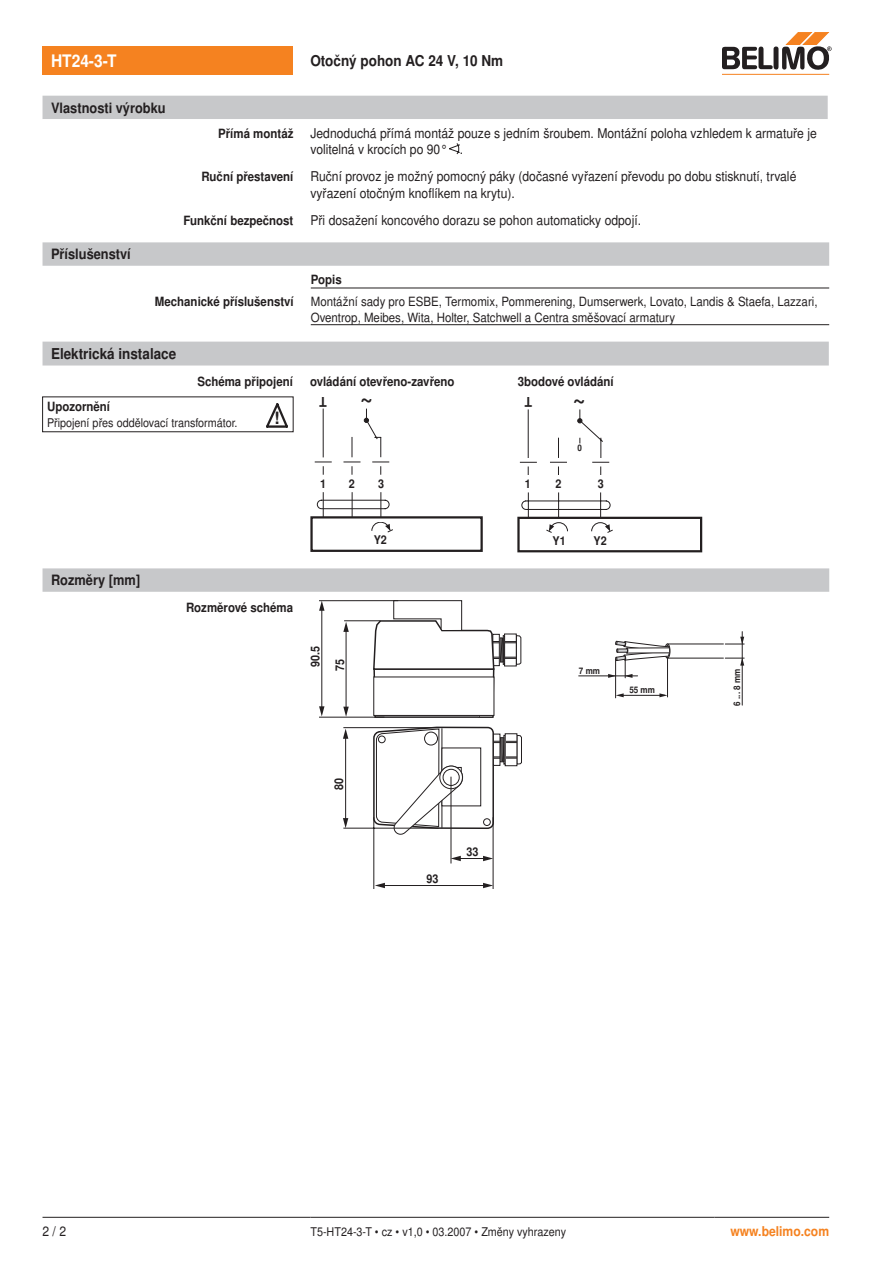
<style>
.page{position:relative;width:893px;height:1263px;background:#fff}
.page>*{position:absolute;margin:0;border:0;box-sizing:border-box;transform-origin:0 0}
.t1{font:700 24px "Nimbus Sans BEL";color:#231f20;scale:.9 1}
.t2{font:700 17.25px "Nimbus Sans BEL";color:#fff;scale:.9 1}
.t3{font:700 16.95px "Nimbus Sans BEL";color:#231f20}
.t4{font:700 15px "Nimbus Sans BEL";color:#231f20;scale:.9 1}
.t5{font:700 14.25px "Nimbus Sans BEL";color:#231f20;scale:.9 1}
.t6{font:13.5px/16.2px "Nimbus Sans BEL";color:#231f20;scale:.9 1}
.t7{font:700 13.5px "Nimbus Sans BEL";color:#f58220;scale:.9 1}
.t8{font:700 13.5px "Nimbus Sans BEL";color:#231f20;scale:.9 1}
.t9{font:700 12.75px "Nimbus Sans BEL";color:#231f20;scale:.9 1}
.t10{font:12.75px/15.3px "Nimbus Sans BEL";color:#231f20;scale:.9 1}
.t11{font:12px "Nimbus Sans BEL";color:#231f20;scale:.9 1}
.t12{font:700 12px "Nimbus Sans BEL";color:#231f20;scale:.9 1}
.t13{font:700 9px "Nimbus Sans BEL";color:#231f20;scale:.9 1}
</style>
<div class="page">
<div style="left:43px;top:47px;width:250px;height:28px;background:#f58220"></div>
<hr style="left:723px;top:74px;width:106px;height:1px;background:#f58220">
<svg style="left:723px;top:33px;width:109px;height:37px"></svg>
<hr style="left:43px;top:1217px;width:267px;height:1px;background:#231f20">
<hr style="left:310px;top:1217px;width:404px;height:1px;background:#231f20">
<hr style="left:714px;top:1217px;width:115px;height:1px;background:#231f20">
<div style="left:43px;top:96px;width:785px;height:23px;background:#c7c8ca"></div>
<svg style="left:449px;top:143px;width:11px;height:11px"></svg>
<div style="left:42px;top:397px;width:251px;height:35px;border:1px solid #231f20"></div>
<svg style="left:266px;top:403px;width:22px;height:25px"></svg>
<div style="left:43px;top:342px;width:786px;height:23px;background:#c7c8ca"></div>
<div style="left:310px;top:516px;width:173px;height:36px;border:2px solid #231f20"></div>
<svg style="left:314px;top:408px;width:79px;height:124px"></svg>
<div style="left:517px;top:517px;width:185px;height:35px;border:2px solid #231f20"></div>
<svg style="left:519px;top:409px;width:94px;height:124px"></svg>
<svg style="left:43px;top:242px;width:786px;height:24px;background:#c8c9cb"></svg>
<hr style="left:311px;top:324px;width:518px;height:1px;background:#231f20">
<hr style="left:311px;top:288px;width:518px;height:1px;background:#231f20">
<svg style="left:43px;top:568px;width:786px;height:24px;background:#c8c9cb"></svg>
<svg style="left:372px;top:600px;width:149px;height:118px"></svg>
<hr style="left:346px;top:627px;width:1px;height:85px;background:#231f20">
<svg style="left:343px;top:622px;width:6px;height:10px"></svg>
<svg style="left:343px;top:707px;width:6px;height:10px"></svg>
<hr style="left:319px;top:600px;width:79px;height:1px;background:#231f20">
<hr style="left:344px;top:620px;width:36px;height:1px;background:#231f20">
<hr style="left:319px;top:717px;width:65px;height:1px;background:#231f20">
<hr style="left:322px;top:605px;width:1px;height:106px;background:#231f20">
<svg style="left:319px;top:601px;width:5px;height:10px"></svg>
<svg style="left:319px;top:706px;width:5px;height:10px"></svg>
<div style="left:374px;top:677px;width:120px;height:38px;background:#fff"></div>
<div style="left:373px;top:677px;width:121px;height:39px;border:1px solid #231f20"></div>
<hr style="left:343px;top:727px;width:94px;height:1px;background:#231f20">
<hr style="left:380px;top:885px;width:108px;height:1px;background:#231f20">
<svg style="left:483px;top:883px;width:10px;height:5px"></svg>
<svg style="left:375px;top:883px;width:10px;height:5px"></svg>
<hr style="left:493px;top:817px;width:1px;height:71px;background:#231f20">
<hr style="left:451px;top:777px;width:1px;height:86px;background:#231f20">
<hr style="left:456px;top:858px;width:32px;height:1px;background:#231f20">
<svg style="left:483px;top:856px;width:10px;height:5px"></svg>
<svg style="left:451px;top:856px;width:10px;height:5px"></svg>
<hr style="left:374px;top:817px;width:1px;height:71px;background:#231f20">
<hr style="left:343px;top:828px;width:96px;height:1px;background:#231f20">
<hr style="left:345px;top:734px;width:1px;height:90px;background:#231f20">
<svg style="left:343px;top:818px;width:5px;height:10px"></svg>
<svg style="left:343px;top:729px;width:5px;height:10px"></svg>
<svg style="left:372px;top:727px;width:150px;height:108px"></svg>
<hr style="left:667px;top:657px;width:1px;height:40px;background:#231f20">
<hr style="left:615px;top:659px;width:1px;height:39px;background:#231f20">
<svg style="left:659px;top:693px;width:8px;height:4px"></svg>
<svg style="left:616px;top:693px;width:8px;height:4px"></svg>
<hr style="left:622px;top:695px;width:43px;height:1px;background:#231f20">
<hr style="left:579px;top:676px;width:51px;height:1px;background:#231f20">
<hr style="left:742px;top:640px;width:1px;height:65px;background:#231f20">
<svg style="left:608px;top:632px;width:136px;height:46px"></svg>
<p class="t2" style="left:51px;top:51px;width:74px">HT24-3-T</p>
<p class="t4" style="left:310px;top:52px;width:216px">Otočný pohon AC 24 V, 10 Nm</p>
<p class="t5" style="left:51px;top:99px;width:129px">Vlastnosti výrobku</p>
<p class="t5" style="left:51px;top:246px;width:90px">Příslušenství</p>
<p class="t9" style="left:218px;top:126px;width:85px">Přímá montáž</p>
<p class="t6" style="left:310px;top:125px;width:564px">Jednoduchá přímá montáž pouze s jedním šroubem. Montážní poloha vzhledem k armatuře je volitelná v krocích po 90° .</p>
<p class="t9" style="left:201px;top:169px;width:104px">Ruční přestavení</p>
<p class="t6" style="left:310px;top:169px;width:541px">Ruční provoz je možný pomocný páky (dočasné vyřazení převodu po dobu stisknutí, trvalé vyřazení otočným knoflíkem na krytu).</p>
<p class="t9" style="left:183px;top:213px;width:124px">Funkční bezpečnost</p>
<p class="t6" style="left:310px;top:212px;width:369px">Při dosažení koncového dorazu se pohon automaticky odpojí.</p>
<p class="t9" style="left:311px;top:272px;width:36px">Popis</p>
<p class="t9" style="left:155px;top:294px;width:156px">Mechanické příslušenství</p>
<p class="t10" style="left:311px;top:294px;width:565px">Montážní sady pro ESBE, Termomix, Pommerening, Dumserwerk, Lovato, Landis &amp; Staefa, Lazzari,<br>Oventrop, Meibes, Wita, Holter, Satchwell a Centra směšovací armatury</p>
<p class="t4" style="left:51px;top:345px;width:141px">Elektrická instalace</p>
<p class="t9" style="left:197px;top:373px;width:108px">Schéma připojení</p>
<p class="t9" style="left:310px;top:373px;width:162px">ovládání otevřeno-zavřeno</p>
<p class="t9" style="left:518px;top:373px;width:108px">3bodové ovládání</p>
<p class="t9" style="left:47px;top:399px;width:72px">Upozornění</p>
<p class="t11" style="left:47px;top:416px;width:213px">Připojení přes oddělovací transformátor.</p>
<p class="t3" style="left:274px;top:408px;width:7px">!</p>
<p class="t8" style="left:327px;top:409px;width:10px;rotate:-180deg">T</p>
<h1 class="t1" style="left:373px;top:417px;width:16px;rotate:-180deg">~</h1>
<p class="t5" style="left:51px;top:572px;width:101px">Rozměry [mm]</p>
<p class="t12" style="left:320px;top:476px;width:8px">1</p>
<p class="t12" style="left:349px;top:476px;width:8px">2</p>
<p class="t12" style="left:378px;top:477px;width:8px">3</p>
<p class="t12" style="left:374px;top:533px;width:16px">Y2</p>
<p class="t9" style="left:186px;top:600px;width:121px">Rozměrové schéma</p>
<p class="t12" style="left:307px;top:667px;width:25px;rotate:-90deg">90.5</p>
<p class="t12" style="left:332px;top:671px;width:15px;rotate:-90deg">75</p>
<p class="t12" style="left:331px;top:790px;width:15px;rotate:-90deg">80</p>
<p class="t12" style="left:427px;top:871px;width:15px">93</p>
<p class="t12" style="left:466px;top:844px;width:15px">33</p>
<p class="t8" style="left:532px;top:409px;width:10px;rotate:-180deg">T</p>
<h1 class="t1" style="left:586px;top:418px;width:16px;rotate:-180deg">~</h1>
<p class="t13" style="left:578px;top:443px;width:7px">0</p>
<p class="t12" style="left:525px;top:477px;width:8px">1</p>
<p class="t12" style="left:555px;top:477px;width:8px">2</p>
<p class="t12" style="left:598px;top:477px;width:8px">3</p>
<p class="t12" style="left:552px;top:533px;width:16px">Y1</p>
<p class="t12" style="left:594px;top:533px;width:16px">Y2</p>
<p class="t13" style="left:579px;top:665px;width:25px">7 mm</p>
<p class="t13" style="left:629px;top:685px;width:30px">55 mm</p>
<p class="t13" style="left:731px;top:706px;width:43px;rotate:-90deg">6 ... 8 mm</p>
<p class="t6" style="left:43px;top:1223px;width:28px">2 / 2</p>
<p class="t11" style="left:310px;top:1224px;width:286px">T5-HT24-3-T • cz • v1,0 • 03.2007 • Změny vyhrazeny</p>
<p class="t7" style="left:730px;top:1223px;width:111px">www.belimo.com</p>
</div>
